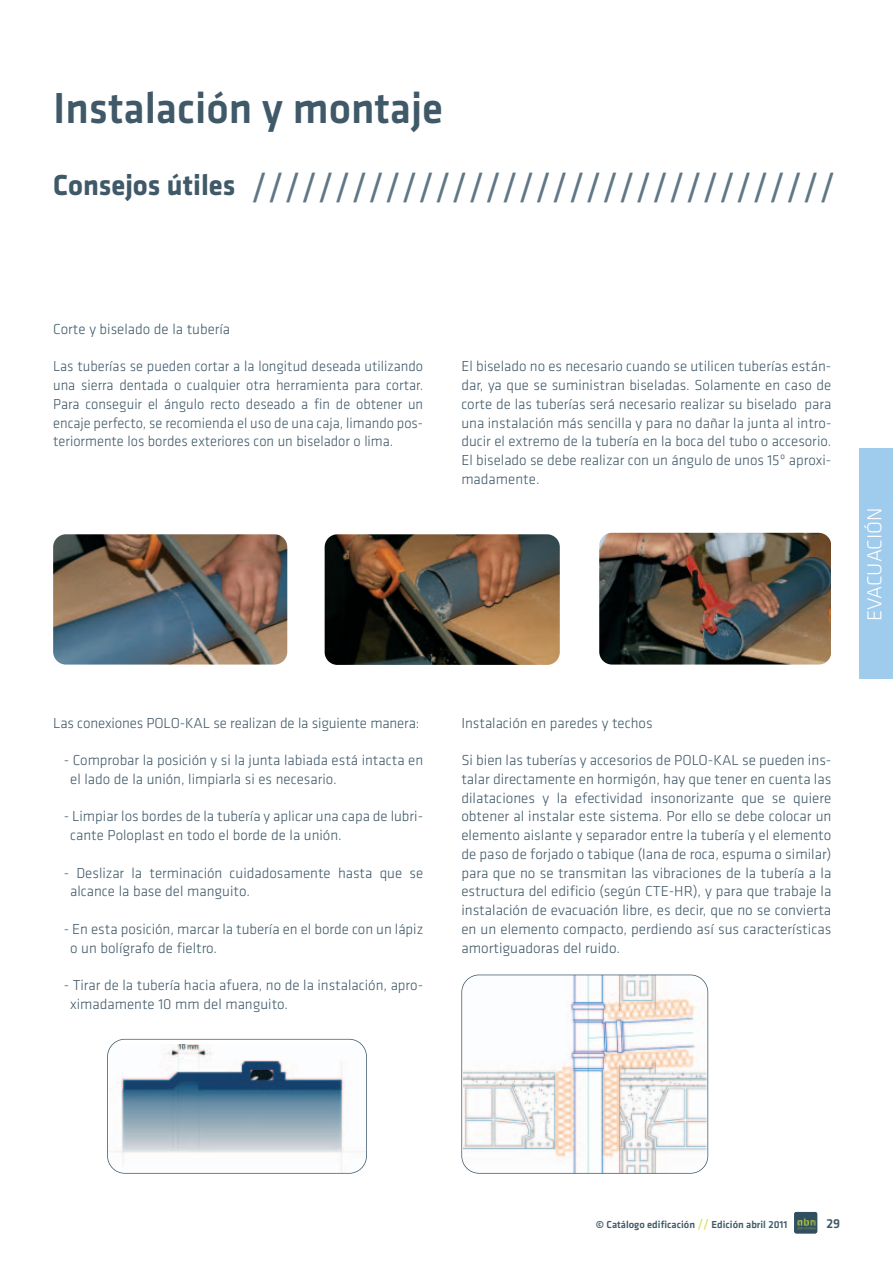
<style>
.page{position:relative;width:893px;height:1263px;background:#fff}
.page>*{position:absolute;margin:0;border:0;box-sizing:border-box;transform-origin:0 0}
.t1{font:500 45px "Klavika";color:#405968;scale:.96 1}
.t2{font:37.5px "Klavika";color:#5f7685}
.t3{font:300 21px "Klavika";letter-spacing:-.005em;color:#fff}
.t4{font:300 15px/18.8px "Klavika";color:#405968}
.t5{font:500 13.5px "Klavika";color:#405968}
.t6{font:500 10.5px "Klavika";color:#405968}
.s1{font-weight:700;font-size:30px;color:#405968}
.s2{font-weight:400;font-size:13.5px;color:#d4df4c}
</style>
<div class="page">
<img style="left:794px;top:1212px;width:23px;height:21px">
<img style="left:53px;top:534px;width:234px;height:130px">
<img style="left:325px;top:534px;width:235px;height:131px">
<img style="left:599px;top:533px;width:231px;height:131px">
<img style="left:464px;top:977px;width:244px;height:196px">
<div style="left:461px;top:974px;width:247px;height:200px;border:2px solid #405968;border-radius:18px"></div>
<img style="left:108px;top:1044px;width:258px;height:129px">
<div style="left:107px;top:1039px;width:260px;height:135px;border:2px solid #405968;border-radius:18px"></div>
<div style="left:859px;top:448px;width:34px;height:231px;background:#9fcbec"></div>
<h1 class="t1" style="left:53px;top:93px;width:407px">Instalación y montaje</h1>
<h2 class="t2" style="left:53px;top:173px;width:784px"><span class="s1">Consejos útiles</span> ///////////////////////////////////</h2>
<p class="t4" style="left:53px;top:321px;width:179px">Corte y biselado de la tubería</p>
<p class="t4" style="left:53px;top:358px;width:372px;text-align:justify">Las tuberías se pueden cortar a la longitud deseada utilizando una sierra dentada o cualquier otra herramienta para cortar.<br>Para conseguir el ángulo recto deseado a fin de obtener un encaje perfecto, se recomienda el uso de una caja, limando pos&shy;teriormente los bordes exteriores con un biselador o lima.</p>
<p class="t4" style="left:461px;top:358px;width:372px;text-align:justify">El biselado no es necesario cuando se utilicen tuberías están&shy;dar, ya que se suministran biseladas. Solamente en caso de corte de las tuberías será necesario realizar su biselado para una instalación más sencilla y para no dañar la junta al intro&shy;ducir el extremo de la tubería en la boca del tubo o accesorio.<br>El biselado se debe realizar con un ángulo de unos 15º aproxi&shy;madamente.</p>
<h3 class="t3" style="left:867px;top:621px;width:116px;rotate:-90deg">EVACUACIÓN</h3>
<p class="t4" style="left:53px;top:715px;width:368px">Las conexiones POLO-KAL se realizan de la siguiente manera:</p>
<p class="t4" style="left:70px;top:752px;width:355px;text-indent:-6px">- Comprobar la posición y si la junta labiada está intacta en el lado de la unión, limpiarla si es necesario.</p>
<p class="t4" style="left:70px;top:808px;width:354px;text-indent:-6px">- Limpiar los bordes de la tubería y aplicar una capa de lubri&shy;cante Poloplast en todo el borde de la unión.</p>
<p class="t4" style="left:70px;top:865px;width:355px;text-indent:-6px">- Deslizar la terminación cuidadosamente hasta que se alcance la base del manguito.</p>
<p class="t4" style="left:70px;top:921px;width:355px;text-indent:-6px">- En esta posición, marcar la tubería en el borde con un lápiz o un bolígrafo de fieltro.</p>
<p class="t4" style="left:70px;top:977px;width:354px;text-indent:-6px">- Tirar de la tubería hacia afuera, no de la instalación, apro&shy;ximadamente 10 mm del manguito.</p>
<p class="t4" style="left:461px;top:715px;width:193px">Instalación en paredes y techos</p>
<p class="t4" style="left:461px;top:752px;width:372px;text-align:justify">Si bien las tuberías y accesorios de POLO-KAL se pueden ins&shy;talar directamente en hormigón, hay que tener en cuenta las dilataciones y la efectividad insonorizante que se quiere obtener al instalar este sistema. Por ello se debe colocar un elemento aislante y separador entre la tubería y el elemento de paso de forjado o tabique (lana de roca, espuma o similar) para que no se transmitan las vibraciones de la tubería a la estructura del edificio (según CTE-HR), y para que trabaje la instalación de evacuación libre, es decir, que no se convierta en un elemento compacto, perdiendo así sus características amortiguadoras del ruido.</p>
<p class="t6" style="left:596px;top:1221px;width:193px">© Catálogo edificación <span class="s2">//</span> Edición abril 2011</p>
<p class="t5" style="left:826px;top:1219px;width:15px">29</p>
</div>
